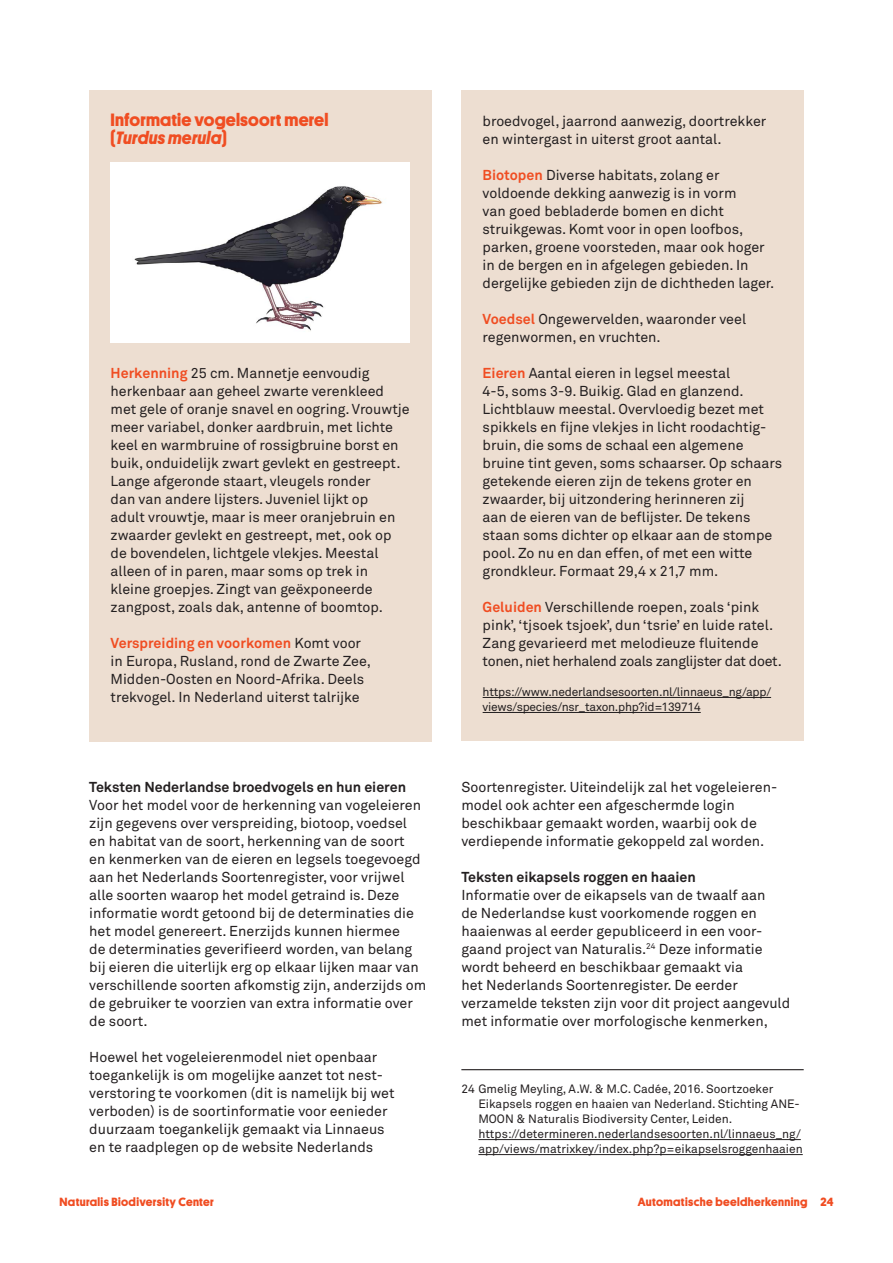
<style>
.page{position:relative;width:893px;height:1263px;background:#fff}
.page>*{position:absolute;margin:0;border:0;box-sizing:border-box;transform-origin:0 0}
.Platte_tekst{font:700 18px/18px "Platform";letter-spacing:.01em;color:#f04d22}
.Platte_tekst-2{font:14.25px/18px "Akkurat Pro";color:#231f20}
.Platte_tekst-3{font:700 14.25px "Akkurat Pro";color:#231f20}
.Voetnoot{font:12px/15px "Akkurat Pro";color:#231f20}
.Platte_tekst-4{font:12px/15px "Akkurat Pro";letter-spacing:-.02em;color:#231f20}
.t1{font:700 12px "Platform";letter-spacing:.03em;color:#f04d22}
.s1{font-style:italic}
.s2{font-weight:700;color:#f04d22}
</style>
<div class="page">
<hr style="left:461px;top:1069px;width:343px;height:1px;background:#231f20">
<hr style="left:478px;top:1139px;width:323px;height:1px;background:#231f20">
<hr style="left:478px;top:1154px;width:325px;height:1px;background:#231f20">
<div style="left:89px;top:90px;width:343px;height:21px;background:#edded1"></div>
<div style="left:89px;top:108px;width:343px;height:39px;background:#edded1"></div>
<div style="left:89px;top:144px;width:343px;height:21px;background:#edded1"></div>
<div style="left:89px;top:162px;width:343px;height:21px;background:#edded1"></div>
<div style="left:89px;top:180px;width:343px;height:21px;background:#edded1"></div>
<div style="left:89px;top:198px;width:343px;height:21px;background:#edded1"></div>
<div style="left:89px;top:216px;width:343px;height:21px;background:#edded1"></div>
<div style="left:89px;top:234px;width:343px;height:21px;background:#edded1"></div>
<div style="left:89px;top:252px;width:343px;height:21px;background:#edded1"></div>
<div style="left:89px;top:270px;width:343px;height:21px;background:#edded1"></div>
<div style="left:89px;top:288px;width:343px;height:21px;background:#edded1"></div>
<div style="left:89px;top:306px;width:343px;height:21px;background:#edded1"></div>
<div style="left:89px;top:324px;width:343px;height:21px;background:#edded1"></div>
<div style="left:89px;top:342px;width:343px;height:21px;background:#edded1"></div>
<div style="left:89px;top:360px;width:343px;height:255px;background:#edded1"></div>
<div style="left:89px;top:612px;width:343px;height:21px;background:#edded1"></div>
<div style="left:89px;top:630px;width:343px;height:75px;background:#edded1"></div>
<div style="left:89px;top:702px;width:343px;height:21px;background:#edded1"></div>
<div style="left:89px;top:720px;width:343px;height:21px;background:#edded1"></div>
<div style="left:461px;top:90px;width:343px;height:21px;background:#edded1"></div>
<div style="left:461px;top:108px;width:343px;height:39px;background:#edded1"></div>
<div style="left:461px;top:144px;width:343px;height:21px;background:#edded1"></div>
<div style="left:461px;top:162px;width:343px;height:129px;background:#edded1"></div>
<div style="left:461px;top:288px;width:343px;height:21px;background:#edded1"></div>
<div style="left:461px;top:306px;width:343px;height:39px;background:#edded1"></div>
<div style="left:461px;top:342px;width:343px;height:21px;background:#edded1"></div>
<div style="left:461px;top:360px;width:343px;height:219px;background:#edded1"></div>
<div style="left:461px;top:576px;width:343px;height:21px;background:#edded1"></div>
<div style="left:461px;top:594px;width:343px;height:75px;background:#edded1"></div>
<div style="left:461px;top:666px;width:343px;height:21px;background:#edded1"></div>
<div style="left:461px;top:684px;width:343px;height:33px;background:#edded1"></div>
<hr style="left:483px;top:697px;width:288px;height:1px;background:#231f20">
<hr style="left:483px;top:712px;width:218px;height:1px;background:#231f20">
<div style="left:461px;top:714px;width:343px;height:27px;background:#edded1"></div>
<div style="left:111px;top:162px;width:299px;height:180px;background:#fff"></div>
<img style="left:134px;top:186px;width:248px;height:145px">
<p class="Platte_tekst" style="left:111px;top:110px;width:219px">Informatie vogelsoort merel (<span class="s1">Turdus merula</span>)</p>
<p class="Platte_tekst-2" style="left:111px;top:364px;width:301px"><span class="s2">Herkenning</span> 25 cm. Mannetje eenvoudig herkenbaar aan geheel zwarte verenkleed met gele of oranje snavel en oogring. Vrouwtje meer variabel, donker aardbruin, met lichte keel en warmbruine of rossigbruine borst en buik, onduidelijk zwart gevlekt en gestreept.<br>Lange afgeronde staart, vleugels ronder<br>dan van andere lijsters. Juveniel lijkt op<br>adult vrouwtje, maar is meer oranjebruin en zwaarder gevlekt en gestreept, met, ook op de bovendelen, lichtgele vlekjes. Meestal alleen of in paren, maar soms op trek in kleine groepjes. Zingt van geëxponeerde zangpost, zoals dak, antenne of boomtop.</p>
<p class="Platte_tekst-2" style="left:111px;top:634px;width:262px"><span class="s2">Verspreiding en voorkomen</span> Komt voor in Europa, Rusland, rond de Zwarte Zee, Midden-Oosten en Noord-Afrika. Deels trekvogel. In Nederland uiterst talrijke</p>
<p class="Platte_tekst-3" style="left:89px;top:778px;width:318px">Teksten Nederlandse broedvogels en hun eieren</p>
<p class="Platte_tekst-2" style="left:89px;top:796px;width:338px">Voor het model voor de herkenning van vogeleieren zijn gegevens over verspreiding, biotoop, voedsel en habitat van de soort, herkenning van de soort<br>en kenmerken van de eieren en legsels toegevoegd aan het Nederlands Soortenregister, voor vrijwel alle soorten waarop het model getraind is. Deze informatie wordt getoond bij de determinaties die het model genereert. Enerzijds kunnen hiermee<br>de determinaties geverifieerd worden, van belang bij eieren die uiterlijk erg op elkaar lijken maar van verschillende soorten afkomstig zijn, anderzijds om de gebruiker te voorzien van extra informatie over de soort.</p>
<p class="Platte_tekst-2" style="left:89px;top:1048px;width:307px">Hoewel het vogeleierenmodel niet openbaar toegankelijk is om mogelijke aanzet tot nest&shy;verstoring te voorkomen (dit is namelijk bij wet verboden) is de soortinformatie voor eenieder duurzaam toegankelijk gemaakt via Linnaeus en te raadplegen op de website Nederlands</p>
<p class="Platte_tekst-2" style="left:483px;top:112px;width:285px">broedvogel, jaarrond aanwezig, doortrekker en wintergast in uiterst groot aantal.</p>
<p class="Platte_tekst-2" style="left:483px;top:166px;width:293px"><span class="s2">Biotopen</span> Diverse habitats, zolang er voldoende dekking aanwezig is in vorm<br>van goed bebladerde bomen en dicht struikgewas. Komt voor in open loofbos, parken, groene voorsteden, maar ook hoger in de bergen en in afgelegen gebieden. In dergelijke gebieden zijn de dichtheden lager.</p>
<p class="Platte_tekst-2" style="left:483px;top:310px;width:265px"><span class="s2">Voedsel</span> Ongewervelden, waaronder veel regenwormen, en vruchten.</p>
<p class="Platte_tekst-2" style="left:483px;top:364px;width:301px"><span class="s2">Eieren</span> Aantal eieren in legsel meestal<br>4-5, soms 3-9. Buikig. Glad en glanzend.<br>Lichtblauw meestal. Overvloedig bezet met spikkels en fijne vlekjes in licht roodachtig&shy;bruin, die soms de schaal een algemene bruine tint geven, soms schaarser. Op schaars getekende eieren zijn de tekens groter en zwaarder, bij uitzondering herinneren zij<br>aan de eieren van de beflijster. De tekens staan soms dichter op elkaar aan de stompe pool. Zo nu en dan effen, of met een witte grondkleur. Formaat 29,4 x 21,7 mm.</p>
<p class="Platte_tekst-2" style="left:483px;top:598px;width:301px"><span class="s2">Geluiden</span> Verschillende roepen, zoals ‘pink pink’, ‘tjsoek tsjoek’, dun ‘tsrie’ en luide ratel.<br>Zang gevarieerd met melodieuze fluitende tonen, niet herhalend zoals zanglijster dat doet.</p>
<p class="Platte_tekst-4" style="left:483px;top:685px;width:290px">https://www.nederlandsesoorten.nl/linnaeus_ng/app/ views/species/nsr_taxon.php?id=139714</p>
<p class="Platte_tekst-2" style="left:461px;top:778px;width:317px">Soortenregister. Uiteindelijk zal het vogeleieren&shy;model ook achter een afgeschermde login beschikbaar gemaakt worden, waarbij ook de verdiepende informatie gekoppeld zal worden.</p>
<p class="Platte_tekst-3" style="left:461px;top:868px;width:236px">Teksten eikapsels roggen en haaien</p>
<p class="Platte_tekst-2" style="left:461px;top:886px;width:330px">Informatie over de eikapsels van de twaalf aan<br>de Nederlandse kust voorkomende roggen en haaienwas al eerder gepubliceerd in een voor&shy;gaand project van Naturalis.<sup>24</sup> Deze informatie wordt beheerd en beschikbaar gemaakt via<br>het Nederlands Soortenregister. De eerder verzamelde teksten zijn voor dit project aangevuld met informatie over morfologische kenmerken,</p>
<p class="Voetnoot" style="left:478px;top:1082px;width:323px;text-indent:-17px">24 Gmelig Meyling, A.W. &amp; M.C. Cadée, 2016. Soortzoeker<br>Eikapsels roggen en haaien van Nederland. Stichting ANE-<br>MOON &amp; Naturalis Biodiversity Center, Leiden.</p>
<p class="Voetnoot" style="left:478px;top:1127px;width:326px">https://determineren.nederlandsesoorten.nl/linnaeus_ng/ app/views/matrixkey/index.php?p=eikapselsroggenhaaien</p>
<p class="t1" style="left:60px;top:1193px;width:156px">Naturalis Biodiversity Center</p>
<p class="t1" style="left:638px;top:1193px;width:197px">Automatische beeldherkenning 24</p>
</div>
